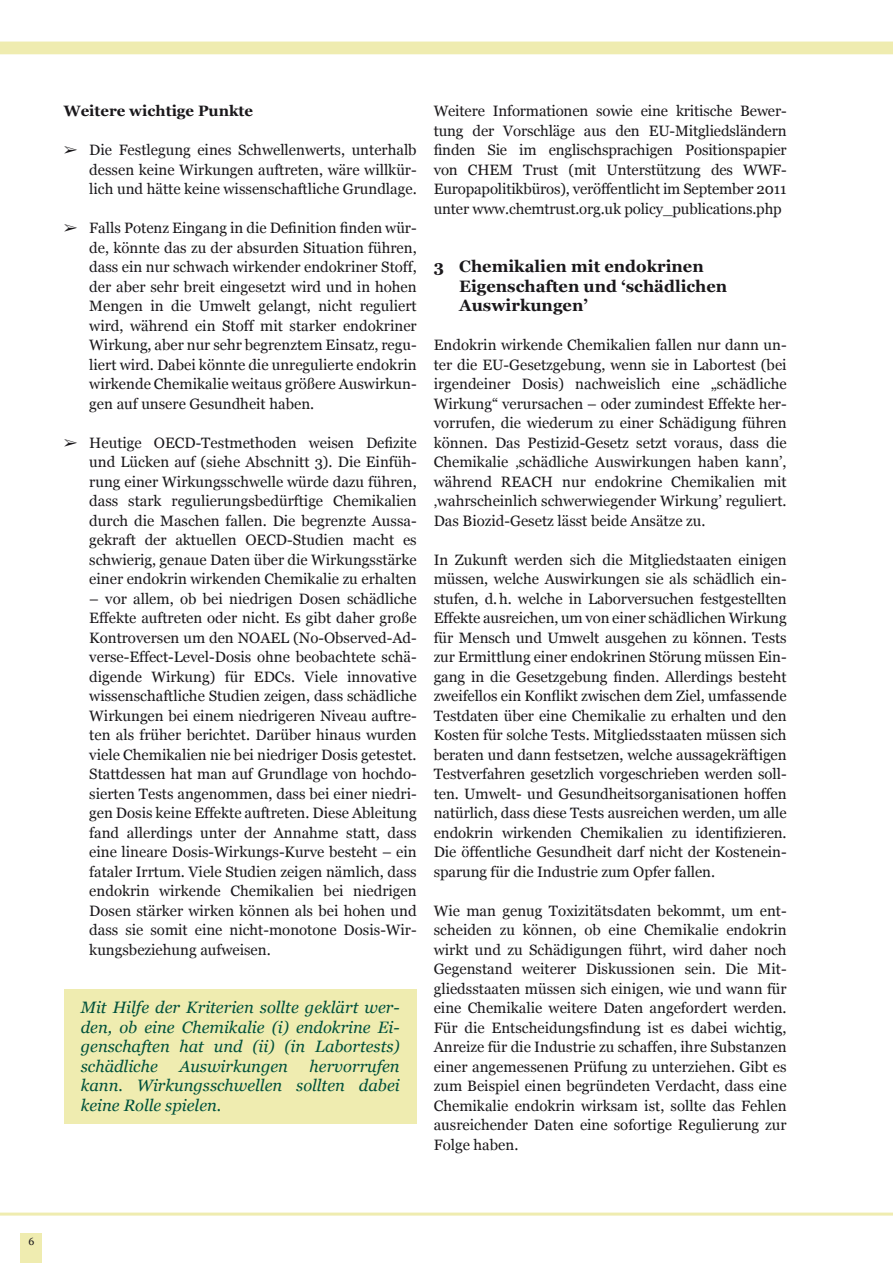
<style>
.page{position:relative;width:893px;height:1263px;background:#fff}
.page>*{position:absolute;margin:0;border:0;box-sizing:border-box;transform-origin:0 0}
.t1{font:italic 16.5px/19.5px "Georgia";color:#00513b;text-align:justify}
.t2{font:700 16.5px/19.5px "Georgia";color:#1a181b}
.t3{font:15px/19.5px "Georgia";color:#1a181b;text-align:justify}
.t4{font:700 15px "Georgia";color:#1a181b}
.t5{font:10.5px "Georgia";color:#1a181b}
</style>
<div class="page">
<div style="left:64px;top:989px;width:353px;height:135px;background:#efecb0"></div>
<div style="left:0;top:42px;width:893px;height:12px;background:#efecb0"></div>
<hr style="left:0;top:1212px;width:893px;height:3px;background:#efecb0">
<div style="left:21px;top:1233px;width:21px;height:30px;background:#efecb0"></div>
<p class="t4" style="left:64px;top:101px;width:191px">Weitere wichtige Punkte</p>
<p class="t3" style="left:434px;top:101px;width:354px">Weitere Informationen sowie eine kritische Bewer&shy;tung der Vorschläge aus den EU-Mitgliedsländern finden Sie im englischsprachigen Positionspapier von CHEM Trust (mit Unterstützung des WWF-Europapolitikbüros), veröffentlicht im September 2011 unter www.chemtrust.org.uk policy_publications.php</p>
<p class="t3" style="left:89px;top:140px;width:329px;text-indent:-26px">➢ Die Festlegung eines Schwellenwerts, unterhalb dessen keine Wirkungen auftreten, wäre willkür&shy;lich und hätte keine wissenschaftliche Grundlage.</p>
<p class="t3" style="left:89px;top:218px;width:329px;text-indent:-26px">➢ Falls Potenz Eingang in die Definition finden wür&shy;de, könnte das zu der absurden Situation führen, dass ein nur schwach wirkender endokriner Stoff, der aber sehr breit eingesetzt wird und in hohen Mengen in die Umwelt gelangt, nicht reguliert wird, während ein Stoff mit starker endokriner Wirkung, aber nur sehr begrenztem Einsatz, regu&shy;liert wird. Dabei könnte die unregulierte endokrin wirkende Chemikalie weitaus größere Auswirkun&shy;gen auf unsere Gesundheit haben.</p>
<p class="t3" style="left:89px;top:433px;width:329px;text-indent:-26px">➢ Heutige OECD-Testmethoden weisen Defizite und Lücken auf (siehe Abschnitt 3). Die Einfüh&shy;rung einer Wirkungsschwelle würde dazu führen, dass stark regulierungsbedürftige Chemikalien durch die Maschen fallen. Die begrenzte Aussa&shy;ge--kraft der aktuellen OECD-Studien macht es schwierig, genaue Daten über die Wirkungsstärke einer endokrin wirkenden Chemikalie zu erhalten</p>
<p class="t3" style="left:89px;top:589px;width:329px">– vor allem, ob bei niedrigen Dosen schädliche Effekte auftreten oder nicht. Es gibt daher große Kontroversen um den NOAEL (No-Observed-Ad&shy;verse-Effect-Level-Dosis ohne beobachtete schä&shy;digende Wirkung) für EDCs. Viele innovative wissenschaftliche Studien zeigen, dass schädliche Wirkungen bei einem niedrigeren Niveau auftre&shy;ten als früher berichtet. Darüber hinaus wurden viele Chemikalien nie bei niedriger Dosis getestet.<br>Stattdessen hat man auf Grundlage von hochdo&shy;sierten Tests angenommen, dass bei einer niedri&shy;gen Dosis keine Effekte auftreten. Diese Ableitung fand allerdings unter der Annahme statt, dass eine lineare Dosis-Wirkungs-Kurve besteht – ein fataler Irrtum. Viele Studien zeigen nämlich, dass endokrin wirkende Chemikalien bei niedrigen Dosen stärker wirken können als bei hohen und dass sie somit eine nicht-monotone Dosis-Wir&shy;kungsbeziehung aufweisen.</p>
<p class="t2" style="left:459px;top:257px;width:270px;text-indent:-26px">3 Chemikalien mit endokrinen<br>Eigenschaften und ‘schädlichen<br>Auswirkungen’</p>
<p class="t3" style="left:434px;top:335px;width:354px">Endokrin wirkende Chemikalien fallen nur dann un&shy;ter die EU-Gesetzgebung, wenn sie in Labortest (bei irgendeiner Dosis) nachweislich eine „schädliche Wirkung“ verursachen – oder zumindest Effekte her&shy;vorrufen, die wiederum zu einer Schädigung führen können. Das Pestizid-Gesetz setzt voraus, dass die Chemikalie ‚schädliche Auswirkungen haben kann’, während REACH nur endokrine Chemikalien mit ‚wahrscheinlich schwerwiegender Wirkung’ reguliert.<br>Das Biozid-Gesetz lässt beide Ansätze zu.</p>
<p class="t3" style="left:434px;top:550px;width:354px">In Zukunft werden sich die Mitgliedstaaten einigen müssen, welche Auswirkungen sie als schädlich ein&shy;stufen, d.h. welche in Laborversuchen festgestellten Effekte ausreichen, um von einer schädlichen Wirkung für Mensch und Umwelt ausgehen zu können. Tests zur Ermittlung einer endokrinen Störung müssen Ein&shy;gang in die Gesetzgebung finden. Allerdings besteht zweifellos ein Konflikt zwischen dem Ziel, umfassende Testdaten über eine Chemikalie zu erhalten und den Kosten für solche Tests. Mitgliedsstaaten müssen sich beraten und dann festsetzen, welche aussagekräftigen Testverfahren gesetzlich vorgeschrieben werden soll&shy;ten. Umwelt- und Gesundheitsorganisationen hoffen natürlich, dass diese Tests ausreichen werden, um alle endokrin wirkenden Chemikalien zu identifizieren.<br>Die öffentliche Gesundheit darf nicht der Kostenein&shy;sparung für die Industrie zum Opfer fallen.</p>
<p class="t3" style="left:434px;top:901px;width:354px">Wie man genug Toxizitätsdaten bekommt, um ent&shy;scheiden zu können, ob eine Chemikalie endokrin wirkt und zu Schädigungen führt, wird daher noch Gegenstand weiterer Diskussionen sein. Die Mit&shy;gliedsstaaten müssen sich einigen, wie und wann für eine Chemikalie weitere Daten angefordert werden.<br>Für die Entscheidungsfindung ist es dabei wichtig, Anreize für die Industrie zu schaffen, ihre Substanzen einer angemessenen Prüfung zu unterziehen. Gibt es zum Beispiel einen begründeten Verdacht, dass eine Chemikalie endokrin wirksam ist, sollte das Fehlen ausreichender Daten eine sofortige Regulierung zur Folge haben.</p>
<p class="t1" style="left:81px;top:998px;width:320px">Mit Hilfe der Kriterien sollte geklärt wer&shy;den, ob eine Chemikalie (i) endokrine Ei&shy;genschaften hat und (ii) (in Labortests) schädliche</p>
<p class="t1" style="left:81px;top:1056px;width:320px;text-indent:229px">hervorrufen kann. Wirkungsschwellen sollten dabei keine Rolle spielen.</p>
<p class="t1" style="left:179px;top:1056px;width:110px">Auswirkungen</p>
<p class="t5" style="left:28px;top:1235px;width:7px">6</p>
</div>
